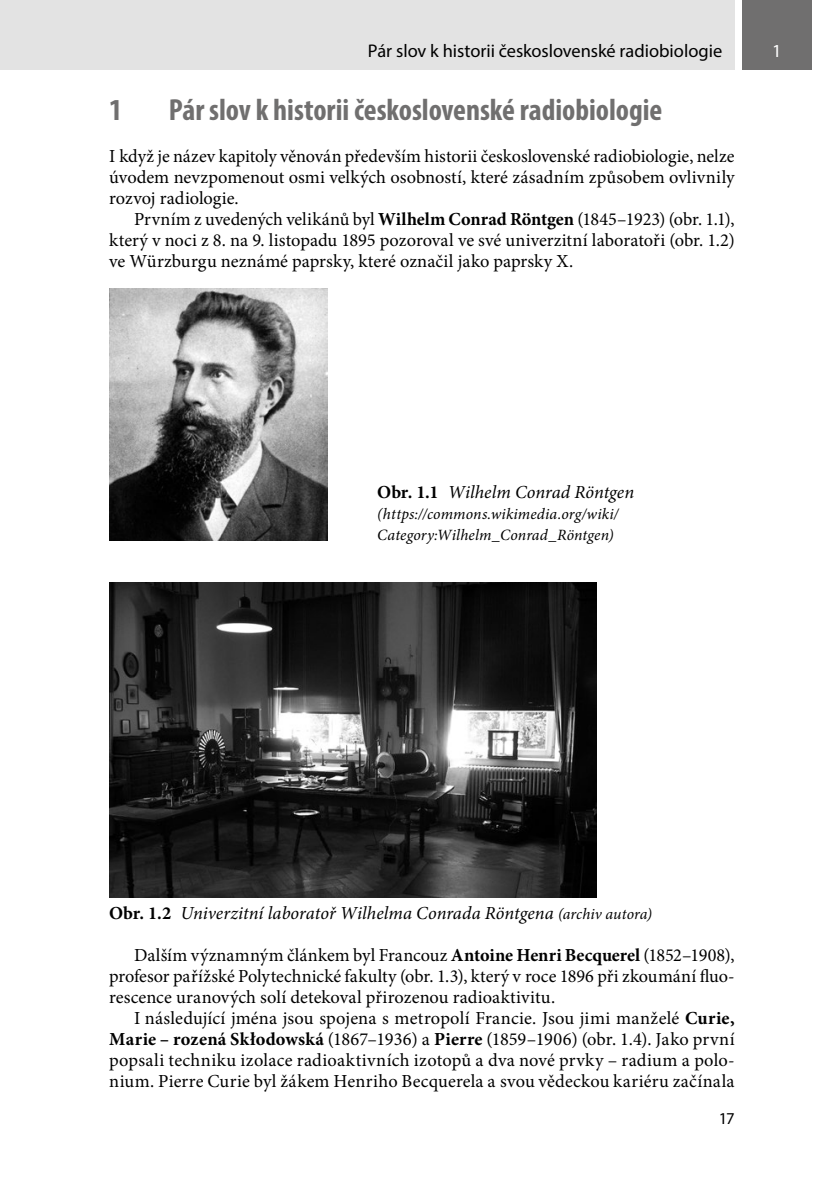
<style>
.page{position:relative;width:829px;height:1191px;background:#fff}
.page>*{position:absolute;margin:0;border:0;box-sizing:border-box;transform-origin:0 0}
._1_nadpis{font:700 condensed 30.62px "Myriad Pro";color:#706f6f}
.text{font:18.38px/21px "Minion Pro";letter-spacing:.005em;color:#000;text-align:justify}
.text_1__odstavec_bez{font:18.38px/21px "Minion Pro";letter-spacing:.005em;color:#000;text-align:justify}
._6_tabulka_obrazek_p{font:italic 18.38px "Minion Pro";color:#000}
.t1{font:18.38px "Myriad Pro";letter-spacing:-.005em;color:#000}
.t2{font:18.38px "Myriad Pro";color:#fff}
.t3{font:16.62px "Myriad Pro";color:#000}
._6_tabulka_obrazek_p-2{font:italic 15.75px/21px "Minion Pro";letter-spacing:.005em;color:#000}
.s1{font-weight:700}
.s2{font-weight:700;font-style:normal}
.s3{font-size:15.75px}
</style>
<div class="page">
<div style="left:742px;top:0;width:69px;height:69px;background:#706f6f"></div>
<div style="left:0;top:0;width:734px;height:69px;background:#e3e3e3"></div>
<img style="left:109px;top:582px;width:487px;height:315px">
<img style="left:109px;top:288px;width:218px;height:252px">
<p class="t1" style="left:368px;top:40px;width:356px">Pár slov k historii československé radiobiologie</p>
<p class="_1_nadpis" style="left:109px;top:91px;width:15px">1</p>
<p class="_1_nadpis" style="left:169px;top:91px;width:495px">Pár slov k historii československé radiobiologie</p>
<p class="text_1__odstavec_bez" style="left:109px;top:146px;width:627px">I když je název kapitoly věnován především historii československé radiobiologie, nelze úvodem nevzpomenout osmi velkých osobností, které zásadním způsobem ovlivnily rozvoj radiologie.</p>
<p class="text" style="left:109px;top:209px;width:627px;text-indent:25px">Prvním z uvedených velikánů byl <span class="s1">Wilhelm Conrad Röntgen</span> (1845–1923) (obr. 1.1), který v noci z 8. na 9. listopadu 1895 pozoroval ve své univerzitní laboratoři (obr. 1.2) ve Würzburgu neznámé paprsky, které označil jako paprsky X.</p>
<p class="t2" style="left:772px;top:40px;width:11px">1</p>
<p class="_6_tabulka_obrazek_p" style="left:377px;top:480px;width:258px"><span class="s2">Obr. 1.1</span> Wilhelm Conrad Röntgen</p>
<p class="_6_tabulka_obrazek_p-2" style="left:377px;top:504px;width:243px">(https://commons.wikimedia.org/wiki/<br>Category:Wilhelm_Conrad_Röntgen)</p>
<p class="_6_tabulka_obrazek_p" style="left:109px;top:900px;width:544px"><span class="s2">Obr. 1.2</span> Univerzitní laboratoř Wilhelma Conrada Röntgena <span class="s3">(archiv autora)</span></p>
<p class="text" style="left:109px;top:944px;width:627px;text-indent:25px">Dalším významným článkem byl Francouz <span class="s1">Antoine Henri Becquerel</span> (1852–1908), profesor pařížské Polytechnické fakulty (obr. 1.3), který v roce 1896 při zkoumání fluo&shy;rescence uranových solí detekoval přirozenou radioaktivitu.</p>
<p class="text" style="left:109px;top:1007px;width:627px;text-indent:25px">I následující jména jsou spojena s metropolí Francie. Jsou jimi manželé <span class="s1">Curie, Marie – rozená Skłodowská</span> (1867–1936) a <span class="s1">Pierre</span> (1859–1906) (obr. 1.4). Jako první popsali techniku izolace radioaktivních izotopů a dva nové prvky – radium a polo&shy;nium. Pierre Curie byl žákem Henriho Becquerela a svou vědeckou kariéru začínala</p>
<p class="t3" style="left:718px;top:1108px;width:17px">17</p>
</div>
